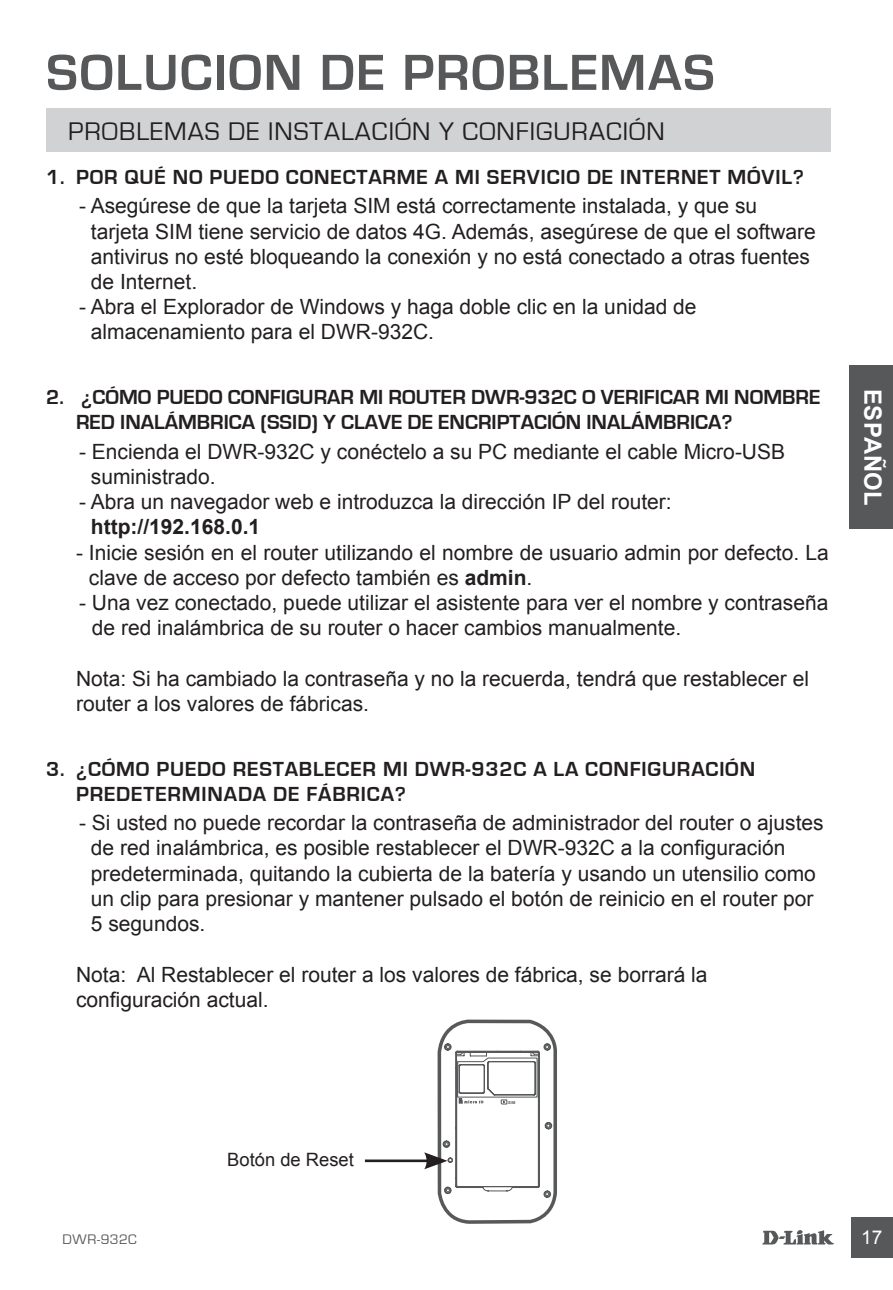
<style>
.page{position:relative;width:893px;height:1290px;background:#fff}
.page>*{position:absolute;margin:0;border:0;box-sizing:border-box;transform-origin:0 0}
.t1{font:700 52.5px "Eurostile";letter-spacing:.03em;color:#57585a}
.t2{font:26.25px "Eurostile";letter-spacing:.04em;color:#231f20}
.t3{font:700 23.8px "Arial";letter-spacing:.02em;color:#fff}
.t4{font:21px/25.2px "Arial";color:#231f20}
.t5{font:700 21px/25.2px "Eurostile";letter-spacing:.04em;color:#231f20}
.t6{font:700 21px/25.2px "Eurostile";color:#231f20}
.t7{font:700 21px "Arial";color:#231f20}
.t8{font:18.9px "Arial";color:#fff}
.t9{font:18.2px "Arial";color:#231f20}
.t10{font:14.35px "Eurostile";letter-spacing:.03em;color:#57585a}
.t11{font:700 3.85px "Arial";color:#57585a}
.s1{font-weight:700}
</style>
<div class="page">
<svg style="left:762px;top:1230px;width:72px;height:14px"></svg>
<div style="left:851px;top:1217px;width:42px;height:41px;background:#57585a"></div>
<div style="left:849px;top:365px;width:44px;height:163px;background:#57585a"></div>
<div style="left:46px;top:109px;width:785px;height:43px;background:#d1d2d4"></div>
<hr style="left:365px;top:1159px;width:65px;height:3px;background:#231f20">
<svg style="left:424px;top:1019px;width:133px;height:205px"></svg>
<h1 class="t1" style="left:46px;top:44px;width:670px">SOLUCION DE PROBLEMAS</h1>
<p class="t2" style="left:68px;top:118px;width:598px">PROBLEMAS DE INSTALACIÓN Y CONFIGURACIÓN</p>
<p class="t5" style="left:46px;top:165px;width:759px">1. POR QUÉ NO PUEDO CONECTARME A MI SERVICIO DE INTERNET MÓVIL?</p>
<p class="t4" style="left:91px;top:194px;width:726px;text-indent:-12px">- Asegúrese de que la tarjeta SIM está correctamente instalada, y que su tarjeta SIM tiene servicio de datos 4G. Además, asegúrese de que el software antivirus no esté bloqueando la conexión y no está conectado a otras fuentes de Internet.</p>
<p class="t4" style="left:91px;top:294px;width:607px;text-indent:-12px">- Abra el Explorador de Windows y haga doble clic en la unidad de almacenamiento para el DWR-932C.</p>
<p class="t6" style="left:76px;top:385px;width:746px;text-indent:-30px">2. ¿CÓMO PUEDO CONFIGURAR MI ROUTER DWR-932C O VERIFICAR MI NOMBRE<br>RED INALÁMBRICA (SSID) Y CLAVE DE ENCRIPTACIÓN INALÁMBRICA?</p>
<p class="t4" style="left:91px;top:439px;width:696px;text-indent:-12px">- Encienda el DWR-932C y conéctelo a su PC mediante el cable Micro-USB suministrado.</p>
<p class="t4" style="left:79px;top:489px;width:594px">- Abra un navegador web e introduzca la dirección IP del router:</p>
<p class="t7" style="left:91px;top:513px;width:171px">http://192.168.0.1</p>
<p class="t4" style="left:89px;top:540px;width:741px;text-indent:-13px">- Inicie sesión en el router utilizando el nombre de usuario admin por defecto. La clave de acceso por defecto también es <span class="s1">admin</span>.</p>
<p class="t4" style="left:92px;top:590px;width:738px;text-indent:-13px">- Una vez conectado, puede utilizar el asistente para ver el nombre y contraseña de red inalámbrica de su router o hacer cambios manualmente.</p>
<p class="t4" style="left:76px;top:666px;width:735px">Nota: Si ha cambiado la contraseña y no la recuerda, tendrá que restablecer el router a los valores de fábricas.</p>
<p class="t5" style="left:76px;top:756px;width:681px;text-indent:-30px">3. ¿CÓMO PUEDO RESTABLECER MI DWR-932C A LA CONFIGURACIÓN<br>PREDETERMINADA DE FÁBRICA?</p>
<p class="t4" style="left:91px;top:810px;width:734px;text-indent:-12px">- Si usted no puede recordar la contraseña de administrador del router o ajustes de red inalámbrica, es posible restablecer el DWR-932C a la configuración predeterminada, quitando la cubierta de la batería y usando un utensilio como un clip para presionar y mantener pulsado el botón de reinicio en el router por 5 segundos.</p>
<p class="t4" style="left:76px;top:962px;width:633px">Nota: Al Restablecer el router a los valores de fábrica, se borrará la configuración actual.</p>
<p class="t9" style="left:227px;top:1147px;width:128px">Botón de Reset</p>
<p class="t11" style="left:508px;top:1099px;width:9px">SIM</p>
<p class="t3" style="left:889px;top:389px;width:118px;rotate:90deg">ESPAÑOL</p>
<p class="t10" style="left:63px;top:1232px;width:76px">DWR-932C</p>
<p class="t8" style="left:861px;top:1224px;width:23px">17</p>
</div>
